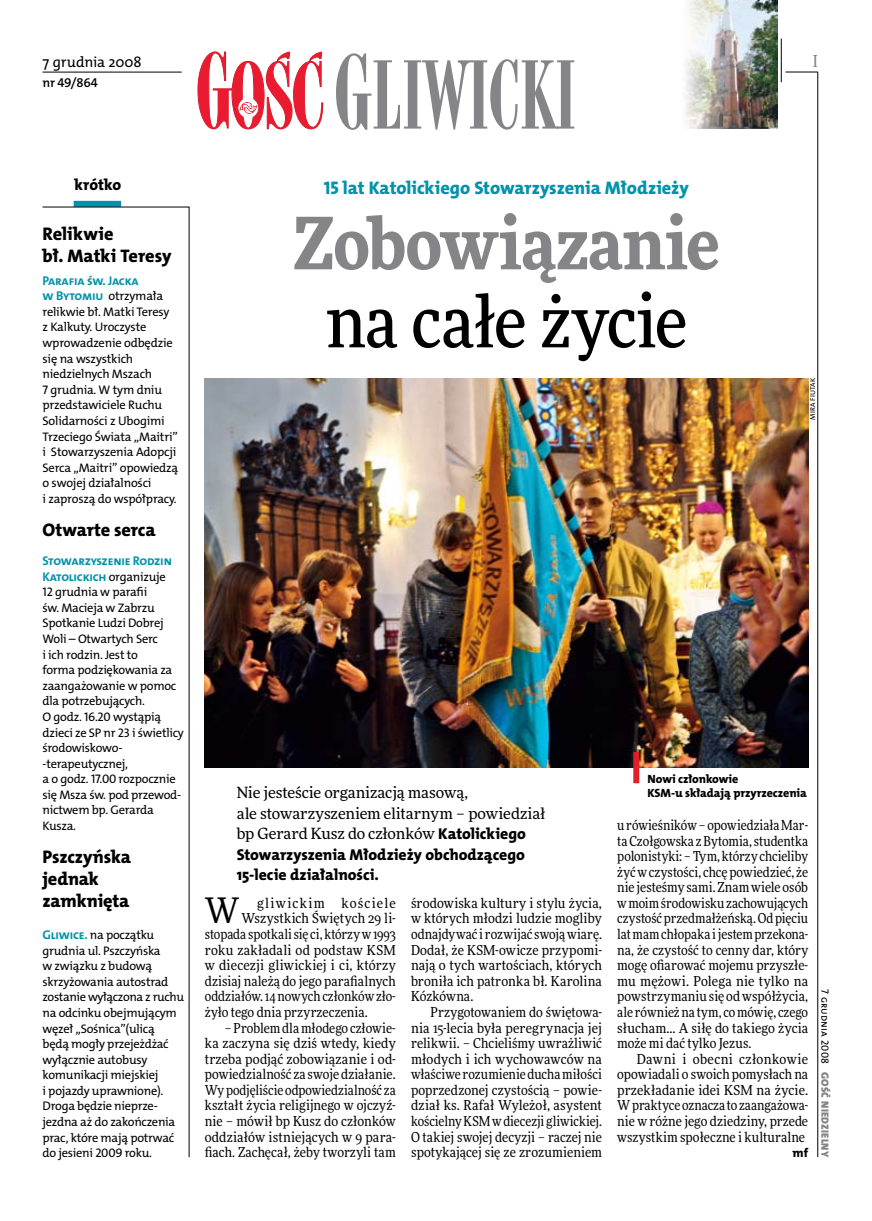
<style>
.page{position:relative;width:872px;height:1221px;background:#fff}
.page>*{position:absolute;margin:0;border:0;box-sizing:border-box;transform-origin:0 0}
.t1{font:900 72px "Freeday Narrow";letter-spacing:-.01em;color:#858486}
.t2{font:500 72px "Freeday Narrow";letter-spacing:-.01em;color:#000}
.t3{font:35.25px "Freeday Narrow News";color:#000}
.t4{font:18.3px/21.6px "The Mix HP8 Ex Bld";letter-spacing:-.01em;color:#000}
.t5{font:18.3px "The Mix HP8 Ex Bld";color:#0093aa}
.t6{font:500 16.5px "Freeday Narrow";color:#858486;scale:.9 1}
.t7{font:15.75px/20.4px "The Mix HP8 Ex Bld";color:#000}
.t8{font:15.45px/20.4px "Freeday News";letter-spacing:-.01em;color:#000}
.t9{font:14.85px "The Mix HP5 Plain";color:#000}
.t10{font:13.8px/15.6px "Freeday Narrow News";letter-spacing:.005em;color:#000;text-align:justify}
.t11{font:13.8px "Freeday Narrow News";letter-spacing:.085em;color:#000}
.t12{font:12.9px "The Mix HP6 Se Bld";letter-spacing:-.015em;color:#000}
.t13{font:12.75px/15.6px "The Mix HP7 Bld";letter-spacing:-.02em;color:#0093aa}
.t14{font:12.45px/15.6px "The Mix HP5 Plain";letter-spacing:-.02em;color:#000}
.t15{font:12.45px "The Mix HP8 Ex Bld";color:#000}
.t16{font:12px "The Mix HP8 Ex Bld";letter-spacing:-.005em;color:#000}
.t17{font:10.5px "The Mix HP9 Blk";letter-spacing:.025em;color:#858486}
.t18{font:10.5px "The Mix HP5 Plain";letter-spacing:.01em;color:#000}
.t19{font:7.2px "The Mix HP5 Plain";letter-spacing:.02em;color:#000}
.s1{font-family:"The Mix HP7 Bld";font-size:12.75px;color:#0093aa}
.s2{font-family:"The Mix HP5 Plain";font-size:12.45px;color:#000}
.s3{font-family:"The Mix HP8 Ex Bld";font-size:15.75px}
</style>
<div class="page">
<hr style="left:817px;top:72px;width:1px;height:1084px;background:#000">
<hr style="left:781px;top:39px;width:1px;height:43px;background:#000">
<img style="left:685px;top:0;width:92px;height:128px">
<hr style="left:785px;top:72px;width:32px;height:1px;background:#000">
<svg style="left:197px;top:51px;width:126px;height:78px"></svg>
<svg style="left:336px;top:53px;width:238px;height:77px"></svg>
<hr style="left:43px;top:72px;width:139px;height:1px;background:#000">
<div style="left:74px;top:201px;width:47px;height:6px;background:#0093aa"></div>
<svg style="left:42px;top:207px;width:147px;height:950px"></svg>
<img style="left:205px;top:378px;width:603px;height:389px">
<div style="left:633px;top:752px;width:6px;height:31px;background:#df1f2a"></div>
<p class="t9" style="left:43px;top:53px;width:100px">7 grudnia 2008</p>
<p class="t12" style="left:43px;top:75px;width:57px">nr 49/864</p>
<p class="t6" style="left:813px;top:50px;width:6px">I</p>
<p class="t7" style="left:74px;top:175px;width:48px">krótko</p>
<h3 class="t4" style="left:43px;top:223px;width:130px">Relikwie<br>bł. Matki Teresy</h3>
<p class="t13" style="left:43px;top:273px;width:98px">Parafia św. Jacka</p>
<p class="t14" style="left:43px;top:288px;width:137px"><span class="s1">w Bytomiu</span> otrzymała relikwie bł. Matki Teresy z Kalkuty. Uroczyste wprowadzenie odbędzie się na wszystkich niedzielnych Mszach<br>7 grudnia. W tym dniu przedstawiciele Ruchu<br>Solidarności z Ubogimi<br>Trzeciego Świata „Maitri” i Stowarzyszenia Adopcji<br>Serca „Maitri” opowiedzą o swojej działalności<br>i zaproszą do współpracy.</p>
<h3 class="t4" style="left:43px;top:519px;width:115px">Otwarte serca</h3>
<p class="t13" style="left:43px;top:553px;width:131px">Stowarzyszenie Rodzin<br>Katolickich <span class="s2">organizuje</span></p>
<p class="t14" style="left:43px;top:584px;width:143px">12 grudnia w parafii<br>św. Macieja w Zabrzu<br>Spotkanie Ludzi Dobrej<br>Woli – Otwartych Serc<br>i ich rodzin. Jest to<br>forma podziękowania za zaangażowanie w pomoc dla potrzebujących.<br>O godz. 16.20 wystąpią dzieci ze SP nr 23 i świetlicy środowiskowo--terapeutycznej,<br>a o godz. 17.00 rozpocznie się Msza św. pod przewod&shy;nictwem bp. Gerarda<br>Kusza.</p>
<h3 class="t4" style="left:43px;top:846px;width:90px">Pszczyńska jednak zamknięta</h3>
<p class="t14" style="left:43px;top:927px;width:143px"><span class="s1">Gliwice.</span> na początku grudnia ul. Pszczyńska<br>w związku z budową skrzyżowania autostrad zostanie wyłączona z ruchu na odcinku obejmującym węzeł „Sośnica”(ulicą będą mogły przejeżdżać wyłącznie autobusy komunikacji miejskiej<br>i pojazdy uprawnione).<br>Droga będzie nieprze&shy;jezdna aż do zakończenia prac, które mają potrwać do jesieni 2009 roku.</p>
<h3 class="t5" style="left:324px;top:175px;width:367px">15 lat Katolickiego Stowarzyszenia Młodzieży</h3>
<h1 class="t1" style="left:293px;top:196px;width:428px">Zobowiązanie</h1>
<h1 class="t2" style="left:326px;top:277px;width:363px">na całe życie</h1>
<p class="t19" style="left:808px;top:419px;width:42px;rotate:-90deg">Mira Fiutak</p>
<p class="t16" style="left:647px;top:771px;width:92px">Nowi członkowie</p>
<p class="t8" style="left:237px;top:782px;width:233px">Nie jesteście organizacją masową,</p>
<p class="t16" style="left:647px;top:785px;width:161px">KSM-u składają przyrzeczenia</p>
<p class="t8" style="left:237px;top:802px;width:310px">ale stowarzyszeniem elitarnym – powiedział bp Gerard Kusz do członków <span class="s3">Katolickiego</span></p>
<p class="t7" style="left:237px;top:844px;width:290px">Stowarzyszenia Młodzieży obchodzącego<br>15-lecie działalności.</p>
<p class="t10" style="left:617px;top:817px;width:192px">urówieśników – opowiedziała Mar&shy;ta Czołgowska zBytomia, studentka polonistyki: – Tym, którzy chcieliby żyć wczystości, chcę powiedzieć, że nie jesteśmy sami. Znam wiele osób wmoim środowisku zachowujących czystość przedmałżeńską. Od pięciu lat mam chłopaka ijestem przekona&shy;na, że czystość to cenny dar, który mogę ofiarować mojemu przyszłe&shy;mu mężowi. Polega nie tylko na powstrzymaniu się od współżycia, ale również na tym, co mówię, czego słucham… A siłę do takiego życia może mi dać tylko Jezus.</p>
<p class="t10" style="left:617px;top:1050px;width:192px;text-indent:20px">Dawni i obecni członkowie opowiadali o swoich pomysłach na przekładanie idei KSM na życie.<br>Wpraktyce oznacza to zaangażowa&shy;nie w różne jego dziedziny, przede wszystkim społeczne i kulturalne</p>
<p class="t15" style="left:792px;top:1144px;width:17px">mf</p>
<h2 class="t3" style="left:205px;top:889px;width:36px">W</h2>
<p class="t11" style="left:257px;top:894px;width:140px">gliwickim kościele</p>
<p class="t10" style="left:411px;top:895px;width:192px">środowiska kultury i stylu życia, w których młodzi ludzie mogliby odnajdywać i rozwijać swoją wiarę.<br>Dodał, że KSM-owicze przypomi&shy;nają o tych wartościach, których broniła ich patronka bł. Karolina Kózkówna.</p>
<p class="t10" style="left:411px;top:1004px;width:192px;text-indent:20px">Przygotowaniem do świętowa&shy;nia 15-lecia była peregrynacja jej relikwii. – Chcieliśmy uwrażliwić młodych i ich wychowawców na właściwe rozumienie ducha miłości poprzedzonej czystością – powie&shy;dział ks. Rafał Wyleżoł, asystent kościelny KSM wdiecezji gliwickiej.<br>O takiej swojej decyzji – raczej nie spotykającej się ze zrozumieniem</p>
<p class="t10" style="left:241px;top:910px;width:156px">Wszystkich Świętych 29 li-</p>
<p class="t10" style="left:205px;top:926px;width:192px">stopada spotkali się ci, którzy w1993</p>
<p class="t10" style="left:205px;top:941px;width:192px">roku zakładali od podstaw KSM</p>
<p class="t10" style="left:205px;top:957px;width:192px">w diecezji gliwickiej i ci, którzy</p>
<p class="t10" style="left:205px;top:972px;width:192px">dzisiaj należą do jego parafialnych</p>
<p class="t10" style="left:205px;top:988px;width:192px">oddziałów. 14 nowych członków zło-</p>
<p class="t10" style="left:205px;top:1004px;width:164px">żyło tego dnia przyrzeczenia.</p>
<p class="t10" style="left:205px;top:1019px;width:192px;text-indent:20px">– Problem dla młodego człowie&shy;ka zaczyna się dziś wtedy, kiedy trzeba podjąć zobowiązanie i od&shy;powiedzialność za swoje działanie.<br>Wy podjęliście odpowiedzialność za kształt życia religijnego w ojczyź&shy;nie – mówił bp Kusz do członków oddziałów istniejących w 9 para&shy;fiach. Zachęcał, żeby tworzyli tam</p>
<p class="t18" style="left:832px;top:989px;width:76px;rotate:90deg">7 grudnia 2008</p>
<p class="t17" style="left:832px;top:1071px;width:87px;rotate:90deg">Gość Niedzielny</p>
</div>
